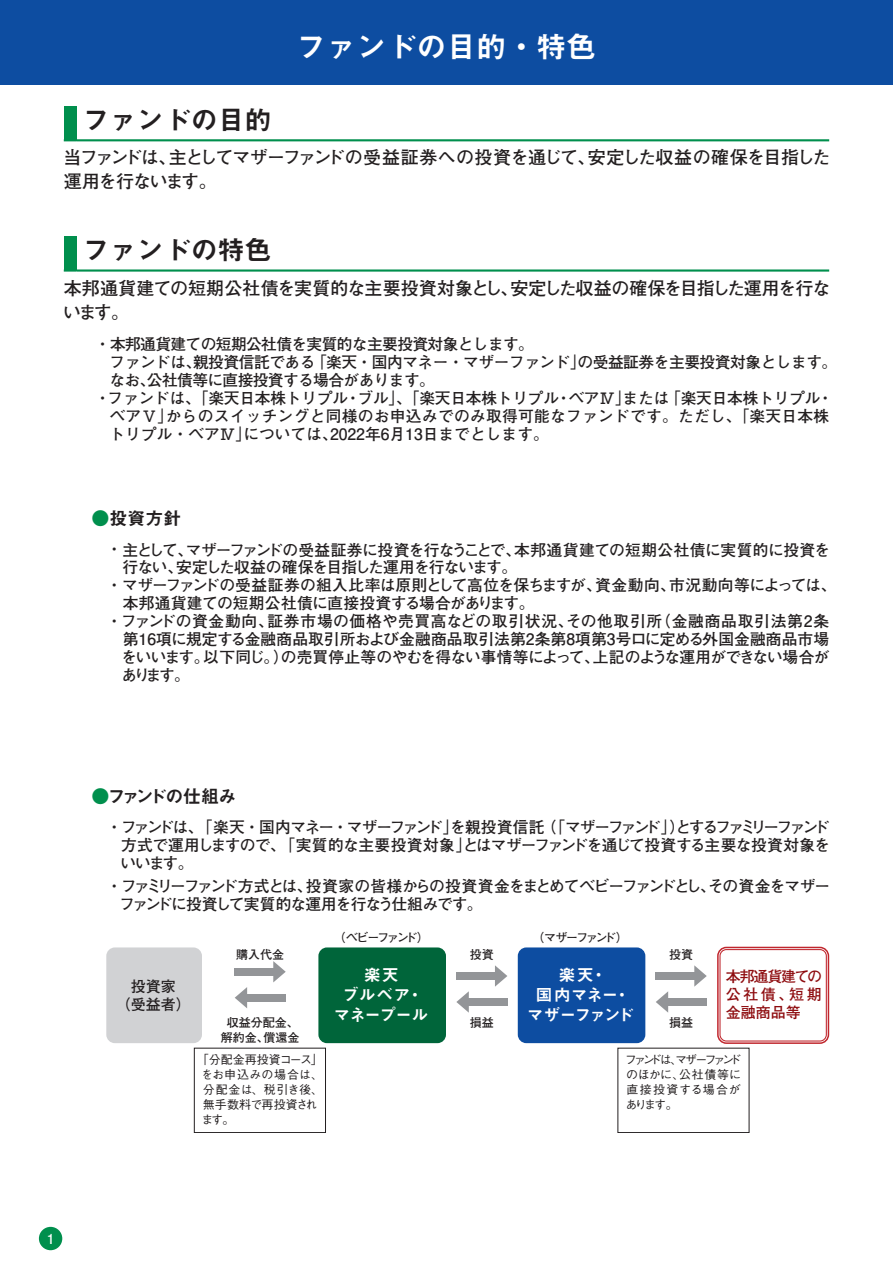
<style>
.page{position:relative;width:893px;height:1263px;background:#fff}
.page>*{position:absolute;margin:0;border:0;box-sizing:border-box;transform-origin:0 0}
.t1{font:30px "Midashi Go Pro MB31";color:#fff}
.t2{font:27px "Midashi Go Pro MB31";color:#231f20}
.t3{font:700 18px/24px "Futo Go B101 Pro";letter-spacing:-.05em;color:#231f20}
.t4{font:700 18px/24px "Futo Go B101 Pro";letter-spacing:-.025em;color:#231f20}
.t5{font:18px "Midashi Go Pro MB31";letter-spacing:-.03em;color:#231f20}
.t6{font:16.5px/19.8px "Midashi Go Pro MB31";letter-spacing:-.06em;color:#fff;text-align:center}
.t7{font:16.5px/19.8px "Midashi Go Pro MB31";letter-spacing:-.02em;color:#fff;text-align:center}
.t8{font:700 15.75px/18px "Futo Go B101 Pro";letter-spacing:-.03em;color:#231f20;text-align:justify}
.t9{font:700 15.75px/17.9px "Futo Go B101 Pro";letter-spacing:-.07em;color:#231f20}
.t10{font:700 15.75px "Futo Go B101 Pro";color:#231f20}
.t11{font:700 15.75px "Futo Go B101 Pro";letter-spacing:.005em;color:#231f20}
.t12{font:700 15.75px "Futo Go B101 Pro";letter-spacing:.045em;color:#231f20}
.t13{font:700 15.75px "Futo Go B101 Pro";letter-spacing:.015em;color:#231f20}
.t14{font:700 15.75px "Futo Go B101 Pro";letter-spacing:-.055em;color:#231f20}
.t15{font:700 15px/18px "Futo Go B101 Pro";color:#8e0c0f;text-align:justify}
.t16{font:700 15px/18px "Futo Go B101 Pro";color:#231f20;text-align:center}
.t17{font:700 13.8px "Futo Go B101 Pro";color:#fff}
.t18{font:500 12px/15px "Gothic BBB Pro";letter-spacing:.005em;color:#231f20}
.t19{font:700 12px/15px "Futo Go B101 Pro";color:#231f20;text-align:center}
.t20{font:700 12px "Futo Go B101 Pro";letter-spacing:-.16em;color:#231f20}
.s1{color:#008f4d}
</style>
<div class="page">
<div style="left:39px;top:1227px;width:23px;height:23px;background:#008f4d;border-radius:50%"></div>
<div style="left:0;top:0;width:893px;height:85px;background:#0d4da1"></div>
<div style="left:64px;top:106px;width:13px;height:34px;background:#008f4d"></div>
<svg style="left:64px;top:140px;width:13px;height:1px"></svg>
<hr style="left:77px;top:139px;width:752px;height:2px;background:#008f4d">
<div style="left:64px;top:236px;width:13px;height:35px;background:#008f4d"></div>
<svg style="left:64px;top:271px;width:13px;height:1px"></svg>
<hr style="left:77px;top:269px;width:752px;height:3px;background:#008f4d">
<div style="left:656px;top:972px;width:44px;height:8px;background:#939598"></div>
<svg style="left:694px;top:965px;width:13px;height:22px"></svg>
<div style="left:663px;top:998px;width:44px;height:8px;background:#939598"></div>
<svg style="left:656px;top:991px;width:12px;height:22px"></svg>
<div style="left:518px;top:947px;width:127px;height:96px;background:#0d4da1;border-radius:9px"></div>
<div style="left:456px;top:972px;width:44px;height:8px;background:#939598"></div>
<svg style="left:495px;top:965px;width:12px;height:22px"></svg>
<div style="left:463px;top:998px;width:44px;height:8px;background:#939598"></div>
<svg style="left:456px;top:991px;width:13px;height:22px"></svg>
<div style="left:318px;top:947px;width:128px;height:96px;background:#00653a;border-radius:9px"></div>
<div style="left:717px;top:947px;width:112px;height:97px;border:2px solid #c0262d;border-radius:9px"></div>
<div style="left:719px;top:949px;width:108px;height:92px;border:1px solid #c0262d;border-radius:6px"></div>
<div style="left:235px;top:968px;width:44px;height:7px;background:#939598"></div>
<svg style="left:273px;top:961px;width:13px;height:21px"></svg>
<div style="left:242px;top:994px;width:44px;height:7px;background:#939598"></div>
<svg style="left:235px;top:987px;width:12px;height:21px"></svg>
<div style="left:106px;top:947px;width:96px;height:96px;background:#d1d2d4;border-radius:9px"></div>
<div style="left:194px;top:1048px;width:132px;height:85px;border:1px solid #231f20"></div>
<div style="left:618px;top:1048px;width:131px;height:85px;border:1px solid #231f20"></div>
<h2 class="t2" style="left:83px;top:98px;width:190px">ファンドの目的</h2>
<h1 class="t1" style="left:296px;top:23px;width:301px">ファンドの目的・特色</h1>
<p class="t3" style="left:63px;top:143px;width:769px">当ファンドは、主としてマザーファンドの受益証券への投資を通じて、安定した収益の確保を目指した運用を行ないます。</p>
<h2 class="t2" style="left:83px;top:228px;width:190px">ファンドの特色</h2>
<p class="t4" style="left:63px;top:274px;width:769px">本邦通貨建ての短期公社債を実質的な主要投資対象とし、安定した収益の確保を目指した運用を行ないます。</p>
<p class="t8" style="left:95px;top:333px;width:441px">・本邦通貨建ての短期公社債を実質的な主要投資対象とします。</p>
<p class="t8" style="left:109px;top:351px;width:729px">ファンドは、親投資信託である「楽天・国内マネー・マザーファンド」の受益証券を主要投資対象とします。</p>
<p class="t8" style="left:109px;top:369px;width:327px">なお、公社債等に直接投資する場合があります。</p>
<p class="t8" style="left:95px;top:387px;width:740px">・ファンドは、「楽天日本株トリプル・ブル」、「楽天日本株トリプル・ベアⅣ」または「楽天日本株トリプル・</p>
<p class="t13" style="left:109px;top:403px;width:721px">ベアⅤ」からのスイッチングと同様のお申込みでのみ取得可能なファンドです。ただし、「楽天日本株</p>
<p class="t10" style="left:109px;top:421px;width:441px">トリプル・ベアⅣ」については、2022年6月13日までとします。</p>
<p class="t5" style="left:91px;top:504px;width:91px"><span class="s1">●</span>投資方針</p>
<p class="t8" style="left:107px;top:539px;width:725px">・主として、マザーファンドの受益証券に投資を行なうことで、本邦通貨建ての短期公社債に実質的に投資を</p>
<p class="t14" style="left:122px;top:555px;width:396px">行ない、安定した収益の確保を目指した運用を行ないます。</p>
<p class="t8" style="left:107px;top:574px;width:731px">・マザーファンドの受益証券の組入比率は原則として高位を保ちますが、資金動向、市況動向等によっては、</p>
<p class="t10" style="left:123px;top:591px;width:413px">本邦通貨建ての短期公社債に直接投資する場合があります。</p>
<p class="t12" style="left:107px;top:609px;width:724px">・ファンドの資金動向、証券市場の価格や売買高などの取引状況、その他取引所（金融商品取引法第2条</p>
<p class="t11" style="left:123px;top:627px;width:708px">第16項に規定する金融商品取引所および金融商品取引法第2条第8項第3号ロに定める外国金融商品市場</p>
<p class="t8" style="left:122px;top:646px;width:709px">をいいます。以下同じ。）の売買停止等のやむを得ない事情等によって、上記のような運用ができない場合が</p>
<p class="t8" style="left:122px;top:664px;width:70px">あります。</p>
<p class="t5" style="left:91px;top:782px;width:147px"><span class="s1">●</span>ファンドの仕組み</p>
<p class="t8" style="left:120px;top:816px;width:711px;text-indent:-14px">・ファンドは、「楽天・国内マネー・マザーファンド」を親投資信託（「マザーファンド」）とするファミリーファンド方式で運用しますので、「実質的な主要投資対象」とはマザーファンドを通じて投資する主要な投資対象をいいます。</p>
<p class="t9" style="left:120px;top:875px;width:712px;text-indent:-13px">・ファミリーファンド方式とは、投資家の皆様からの投資資金をまとめてベビーファンドとし、その資金をマザーファンドに投資して実質的な運用を行なう仕組みです。</p>
<p class="t16" style="left:115px;top:976px;width:77px">投資家<br>（受益者）</p>
<p class="t19" style="left:236px;top:945px;width:49px">購入代金</p>
<p class="t19" style="left:221px;top:1013px;width:80px">収益分配金、解約金、償還金</p>
<p class="t20" style="left:334px;top:928px;width:97px">（ベビーファンド）</p>
<p class="t20" style="left:532px;top:928px;width:97px">（マザーファンド）</p>
<p class="t19" style="left:470px;top:945px;width:25px">投資</p>
<p class="t19" style="left:669px;top:945px;width:25px">投資</p>
<p class="t7" style="left:334px;top:963px;width:96px">楽天<br>ブルベア・マネープール</p>
<p class="t19" style="left:470px;top:1013px;width:25px">損益</p>
<p class="t6" style="left:527px;top:963px;width:108px">楽天・<br>国内マネー・マザーファンド</p>
<p class="t19" style="left:669px;top:1013px;width:25px">損益</p>
<p class="t15" style="left:726px;top:966px;width:98px">本邦通貨建ての公社債、短期金融商品等</p>
<p class="t18" style="left:201px;top:1050px;width:123px;text-indent:-4px">「分配金再投資コース」をお申込みの場合は、分配金は、税引き後、無手数料で再投資されます。</p>
<p class="t18" style="left:625px;top:1050px;width:118px;text-align:justify">ファンドは、マザーファンドのほかに、公社債等に直接投資する場合があります。</p>
<p class="t17" style="left:47px;top:1227px;width:9px">1</p>
</div>
